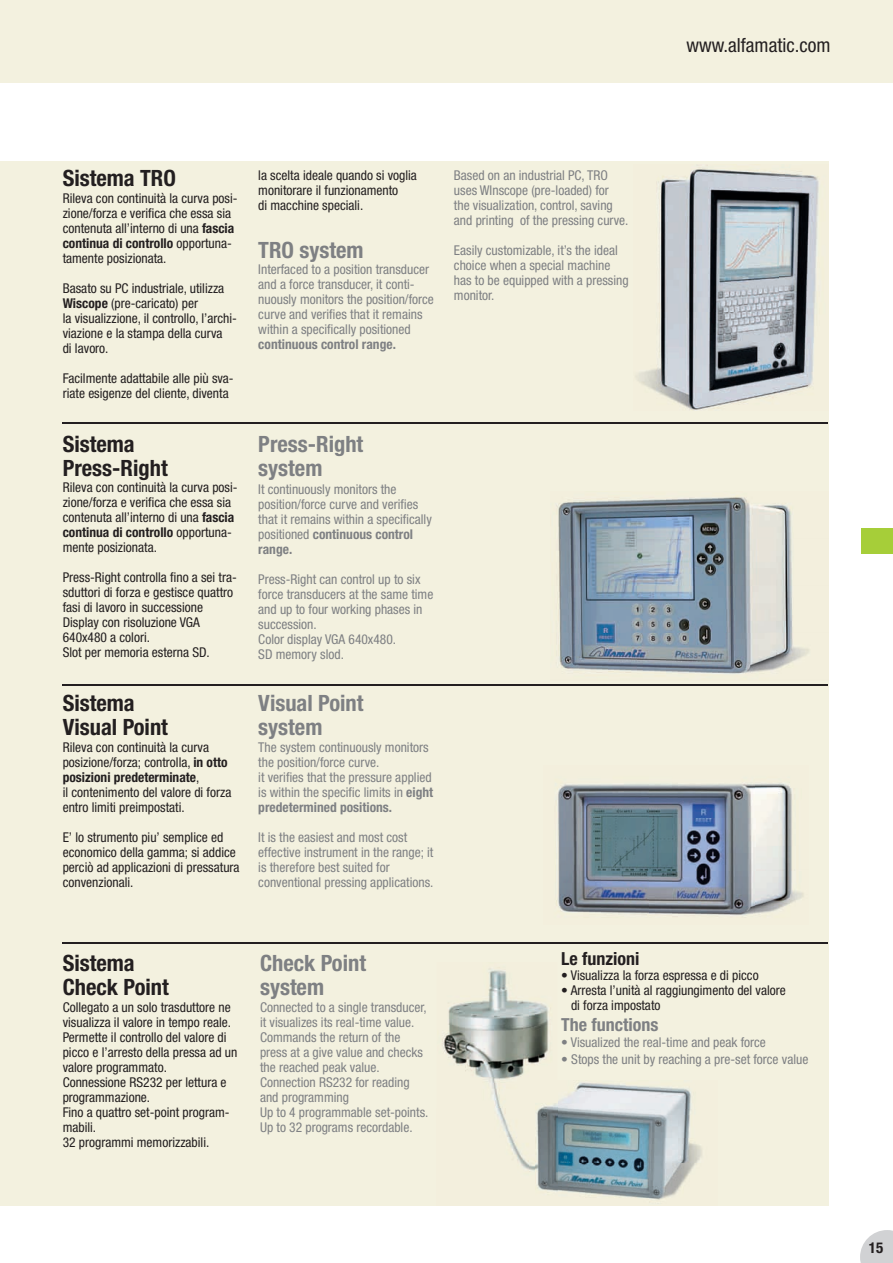
<style>
.page{position:relative;width:893px;height:1263px;background:#fff}
.page>*{position:absolute;margin:0;border:0;box-sizing:border-box;transform-origin:0 0}
.t1{font:700 condensed 22.5px/24px "Helvetica Neue LT Std";color:#231f20}
.t2{font:700 condensed 22.5px/24px "Helvetica Neue LT Std";color:#7e8083}
.t3{font:condensed 19.5px "Helvetica Neue LT Std";color:#231f20}
.t4{font:700 condensed 18px "Helvetica Neue LT Std";color:#7e8083}
.t5{font:700 condensed 18px "Helvetica Neue LT Std";color:#231f20}
.t6{font:700 condensed 15px "Helvetica Neue LT Std";color:#231f20}
.t7{font:condensed 13.5px/15px "Helvetica Neue LT Std";color:#231f20}
.t8{font:condensed 13.5px/15px "Helvetica Neue LT Std";color:#7e8083}
.t9{font:700 condensed 13.5px "Helvetica Neue LT Std";color:#7e8083}
.s1{font-weight:700}
</style>
<div class="page">
<div style="left:0;top:0;width:893px;height:82px;background:#f3f1df"></div>
<svg style="left:860px;top:1230px;width:33px;height:33px"></svg>
<div style="left:0;top:161px;width:828px;height:1045px;background:#f3f1df"></div>
<img style="left:556px;top:783px;width:247px;height:134px">
<img style="left:556px;top:492px;width:273px;height:188px">
<img style="left:636px;top:165px;width:193px;height:246px">
<img style="left:442px;top:969px;width:107px;height:139px">
<img style="left:496px;top:1108px;width:39px;height:63px">
<img style="left:535px;top:1080px;width:167px;height:120px">
<div style="left:861px;top:528px;width:32px;height:26px;background:#a6ce39"></div>
<hr style="left:63px;top:684px;width:765px;height:1px;background:#231f20">
<hr style="left:63px;top:422px;width:765px;height:1px;background:#231f20">
<hr style="left:63px;top:942px;width:765px;height:2px;background:#231f20">
<h2 class="t3" style="left:686px;top:34px;width:146px">www.alfamatic.com</h2>
<h1 class="t1" style="left:63px;top:166px;width:115px">Sistema TRO</h1>
<p class="t7" style="left:63px;top:190px;width:176px">Rileva con continuità la curva posi&shy;zione/forza e verifica che essa sia contenuta all’interno di una <span class="s1">fascia continua di controllo</span> opportuna&shy;tamente posizionata.</p>
<p class="t7" style="left:63px;top:280px;width:176px">Basato su PC industriale, utilizza<br><span class="s1">Wiscope</span> (pre-caricato) per<br>la visualizzione, il controllo, l’archi&shy;viazione e la stampa della curva<br>di lavoro.</p>
<p class="t7" style="left:63px;top:370px;width:173px">Facilmente adattabile alle più sva&shy;riate esigenze del cliente, diventa</p>
<h1 class="t1" style="left:63px;top:431px;width:106px">Sistema<br>Press-Right</h1>
<p class="t7" style="left:63px;top:480px;width:176px">Rileva con continuità la curva posi&shy;zione/forza e verifica che essa sia contenuta all’interno di una <span class="s1">fascia continua di controllo</span> opportuna&shy;mente posizionata.</p>
<p class="t7" style="left:63px;top:570px;width:176px">Press-Right controlla fino a sei tra&shy;sduttori di forza e gestisce quattro fasi di lavoro in successione<br>Display con risoluzione VGA<br>640x480 a colori.<br>Slot per memoria esterna SD.</p>
<h1 class="t1" style="left:63px;top:691px;width:107px">Sistema<br>Visual Point</h1>
<p class="t7" style="left:63px;top:739px;width:170px">Rileva con continuità la curva posizione/forza; controlla, <span class="s1">in otto posizioni predeterminate</span>,<br>il contenimento del valore di forza entro limiti preimpostati.</p>
<p class="t7" style="left:63px;top:829px;width:178px">E’ lo strumento piu’ semplice ed economico della gamma; si addice perciò ad applicazioni di pressatura convenzionali.</p>
<p class="t7" style="left:258px;top:167px;width:160px">la scelta ideale quando si voglia monitorare il funzionamento<br>di macchine speciali.</p>
<h1 class="t2" style="left:258px;top:237px;width:107px">TRO system</h1>
<p class="t8" style="left:258px;top:262px;width:177px">Interfaced to a position transducer and a force transducer, it conti&shy;nuously monitors the position/force curve and verifies that it remains within a specifically positioned</p>
<p class="t9" style="left:258px;top:336px;width:139px">continuous control range.</p>
<h1 class="t2" style="left:258px;top:431px;width:106px">Press-Right system</h1>
<p class="t8" style="left:258px;top:481px;width:175px">It continuously monitors the position/force curve and verifies that it remains within a specifically positioned <span class="s1">continuous control range.</span></p>
<p class="t8" style="left:258px;top:571px;width:176px">Press-Right can control up to six force transducers at the same time and up to four working phases in succession.<br>Color display VGA 640x480.<br>SD memory slod.</p>
<h1 class="t2" style="left:258px;top:691px;width:107px">Visual Point system</h1>
<p class="t8" style="left:258px;top:739px;width:176px">The system continuously monitors the position/force curve.<br>it verifies that the pressure applied is within the specific limits in <span class="s1">eight predetermined positions.</span></p>
<p class="t8" style="left:258px;top:829px;width:177px">It is the easiest and most cost effective instrument in the range; it is therefore best suited for conventional pressing applications.</p>
<p class="t8" style="left:454px;top:167px;width:176px">Based on an industrial PC, TRO uses WInscope (pre-loaded) for<br>the visualization, control, saving and printing of the pressing curve.</p>
<p class="t8" style="left:454px;top:242px;width:176px">Easily customizable, it’s the ideal choice when a special machine has to be equipped with a pressing monitor.</p>
<h1 class="t1" style="left:63px;top:951px;width:108px">Sistema<br>Check Point</h1>
<p class="t7" style="left:63px;top:999px;width:176px">Collegato a un solo trasduttore ne visualizza il valore in tempo reale.<br>Permette il controllo del valore di picco e l’arresto della pressa ad un valore programmato.<br>Connessione RS232 per lettura e programmazione.<br>Fino a quattro set-point program&shy;mabili.<br>32 programmi memorizzabili.</p>
<h1 class="t2" style="left:260px;top:951px;width:108px">Check Point system</h1>
<p class="t8" style="left:260px;top:999px;width:170px">Connected to a single transducer, it visualizes its real-time value.<br>Commands the return of the press at a give value and checks the reached peak value.<br>Connection RS232 for reading and programming<br>Up to 4 programmable set-points.<br>Up to 32 programs recordable.</p>
<h3 class="t5" style="left:561px;top:947px;width:80px">Le funzioni</h3>
<p class="t7" style="left:561px;top:967px;width:199px">• Visualizza la forza espressa e di picco</p>
<p class="t7" style="left:571px;top:982px;width:216px;text-indent:-10px">• Arresta l’unità al raggiungimento del valore di forza impostato</p>
<h3 class="t4" style="left:561px;top:1013px;width:99px">The functions</h3>
<p class="t8" style="left:561px;top:1035px;width:206px">• Visualized the real-time and peak force</p>
<p class="t8" style="left:561px;top:1051px;width:249px">• Stops the unit by reaching a pre-set force value</p>
<p class="t6" style="left:869px;top:1238px;width:16px">15</p>
</div>
